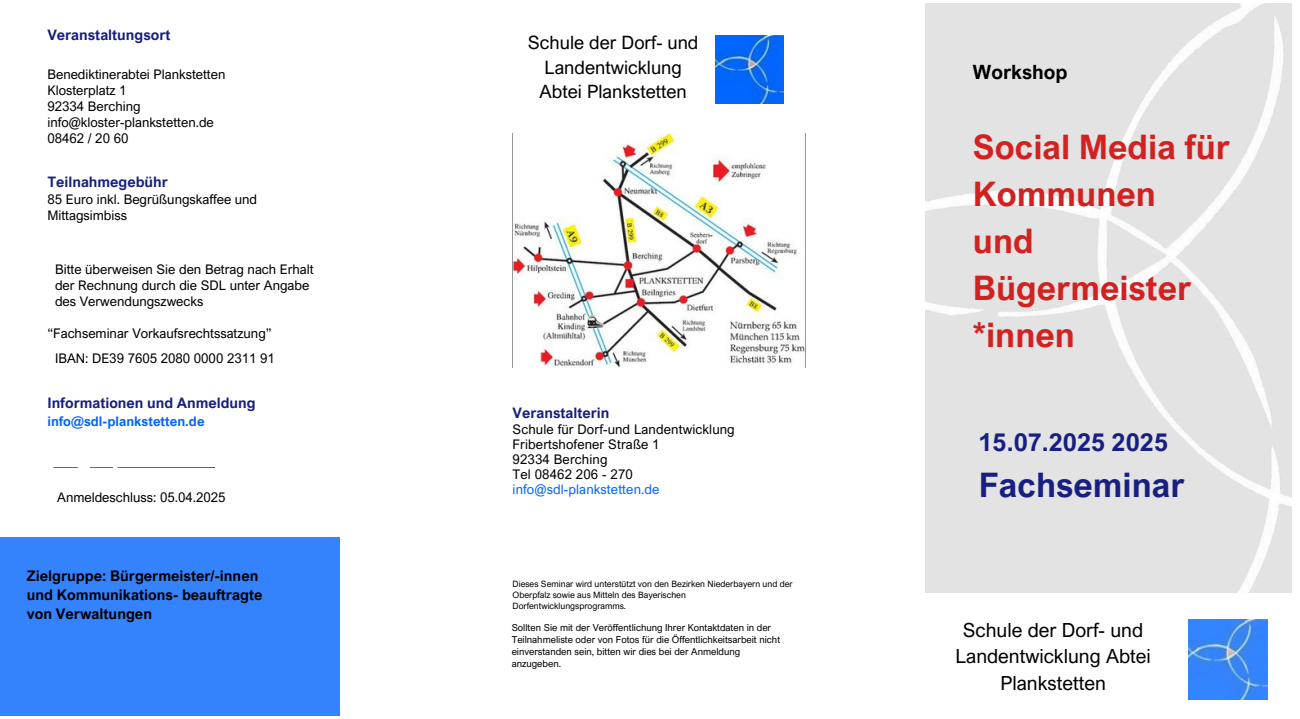
<style>
.page{position:relative;width:1300px;height:719px;background:#fff}
.page>*{position:absolute;margin:0;border:0;box-sizing:border-box;transform-origin:0 0}
.t1{font:700 33.75px/46.9px "Arial Nova";color:#d12121}
.t2{font:700 33.75px "Arial Nova";color:#171f80}
.t3{font:700 24.88px "Arial Nova";color:#171f80}
.t4{font:700 19.62px "Arial Nova";color:#000}
.t5{font:19.5px/26.2px "Arial Nova";color:#000;text-align:center}
.t6{font:18.38px/24.4px "Arial Nova";color:#000;text-align:center}
.t7{font:700 14.62px/18.8px "Arial Nova";color:#000}
.t8{font:700 14.5px "Arial Nova";color:#171f80}
.t9{font:13.25px/16px "Arial Nova";color:#000}
.t10{font:700 13.25px "Arial Nova";color:#0265fd}
.t11{font:9.62px/12.2px "Arial Nova";color:#000}
.t12{font:8.75px/11.2px "Arial Nova";color:#000}
.s1{color:#0265fd}
</style>
<div class="page">
<div style="left:0;top:536px;width:339px;height:178px;background:#3483fd"></div>
<img style="left:925px;top:3px;width:366px;height:589px">
<img style="left:1188px;top:619px;width:79px;height:80px">
<img style="left:716px;top:35px;width:67px;height:69px">
<img style="left:512px;top:133px;width:293px;height:234px">
<svg style="left:53px;top:467px;width:161px;height:1px"></svg>
<h6 class="t8" style="left:47px;top:26px;width:124px">Veranstaltungsort</h6>
<h5 class="t9" style="left:47px;top:66px;width:179px">Benediktinerabtei Plankstetten<br>Klosterplatz 1<br>92334 Berching info@kloster-plankstetten.de<br>08462 / 20 60</h5>
<p class="t8" style="left:47px;top:173px;width:122px">Teilnahmegebühr</p>
<p class="t9" style="left:47px;top:191px;width:211px">85 Euro inkl. Begrüßungskaffee und<br>Mittagsimbiss</p>
<p class="t9" style="left:55px;top:260px;width:260px">Bitte überweisen Sie den Betrag nach Erhalt der Rechnung durch die SDL unter Angabe des Verwendungszwecks</p>
<h6 class="t9" style="left:47px;top:325px;width:226px">“Fachseminar Vorkaufsrechtssatzung”</h6>
<h4 class="t9" style="left:55px;top:349px;width:221px">IBAN: DE39 7605 2080 0000 2311 91</h4>
<p class="t8" style="left:47px;top:394px;width:210px">Informationen und Anmeldung</p>
<p class="t10" style="left:47px;top:413px;width:159px">info@sdl-plankstetten.de</p>
<h6 class="t9" style="left:57px;top:489px;width:170px">Anmeldeschluss: 05.04.2025</h6>
<p class="t7" style="left:27px;top:566px;width:237px">Zielgruppe: Bürgermeister/-innen und Kommunikations- beauftragte von Verwaltungen</p>
<p class="t6" style="left:528px;top:30px;width:172px">Schule der Dorf- und<br>Landentwicklung<br>Abtei Plankstetten</p>
<p class="t8" style="left:512px;top:403px;width:98px">Veranstalterin</p>
<p class="t9" style="left:512px;top:421px;width:224px;line-height:15px">Schule für Dorf-und Landentwicklung<br>Fribertshofener Straße 1<br>92334 Berching<br>Tel 08462 206 - 270 <span class="s1">info@sdl-plankstetten.de</span></p>
<h1 class="t12" style="left:512px;top:577px;width:281px">Dieses Seminar wird unterstützt von den Bezirken Niederbayern und der<br>Oberpfalz sowie aus Mitteln des Bayerischen<br>Dorfentwicklungsprogramms.</h1>
<h3 class="t4" style="left:972px;top:59px;width:96px">Workshop</h3>
<p class="t1" style="left:972px;top:123px;width:258px">Social Media für<br>Kommunen<br>und<br>Bügermeister *innen</p>
<p class="t3" style="left:978px;top:426px;width:191px">15.07.2025 2025</p>
<p class="t2" style="left:978px;top:464px;width:207px">Fachseminar</p>
<p class="t11" style="left:511px;top:620px;width:270px">Sollten Sie mit der Veröffentlichung Ihrer Kontaktdaten in der Teilnahmeliste oder von Fotos für die Öffentlichkeitsarbeit nicht einverstanden sein, bitten wir dies bei der Anmeldung anzugeben.</p>
<p class="t5" style="left:955px;top:616px;width:197px">Schule der Dorf- und<br>Landentwicklung Abtei<br>Plankstetten</p>
</div>
